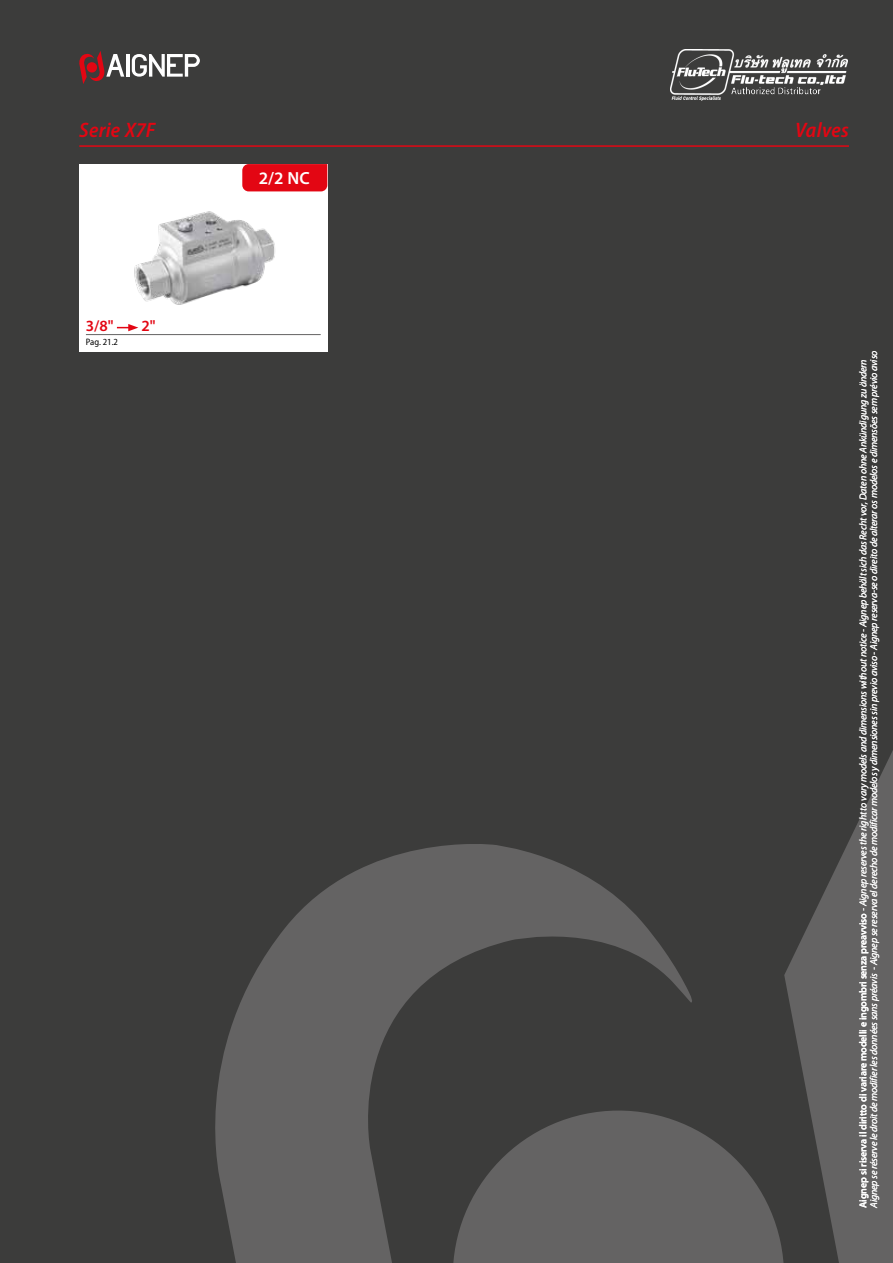
<style>
.page{position:relative;width:893px;height:1263px;background:#3c3c3b}
.page>*{position:absolute;margin:0;border:0;box-sizing:border-box;transform-origin:0 0}
.t1{font:italic 600 semi-condensed 21px "Myriad Pro";letter-spacing:.015em;color:#e30613}
.t2{font:600 17.55px "Myriad Pro";color:#fff}
.t3{font:600 15.6px "Myriad Pro";color:#e30613}
.t4{font:italic 10.05px/10.5px "Myriad Pro";letter-spacing:-.02em;color:#fff}
.t5{font:semi-condensed 9.3px "Myriad Pro";color:#000}
.s1{font-weight:600;font-style:normal}
</style>
<div class="page">
<svg style="left:215px;top:844px;width:330px;height:419px;fill:#646363"></svg>
<svg style="left:437px;top:1095px;width:108px;height:168px"></svg>
<svg style="left:545px;top:753px;width:347px;height:510px"></svg>
<div style="left:79px;top:164px;width:248px;height:187px;background:#fff"></div>
<hr style="left:86px;top:334px;width:235px;height:1px;background:#646363">
<svg style="left:118px;top:324px;width:20px;height:7px"></svg>
<hr style="left:79px;top:145px;width:770px;height:2px;background:#e30613">
<hr style="left:126px;top:54px;width:4px;height:23px;background:#fff">
<svg style="left:132px;top:54px;width:68px;height:23px"></svg>
<svg style="left:79px;top:51px;width:45px;height:33px"></svg>
<div style="left:242px;top:164px;width:85px;height:27px;background:#e30613"></div>
<img style="left:134px;top:211px;width:141px;height:94px">
<img style="left:670px;top:50px;width:178px;height:50px">
<h1 class="t1" style="left:79px;top:117px;width:78px">Serie X7F</h1>
<h1 class="t1" style="left:795px;top:117px;width:55px">Valves</h1>
<h2 class="t2" style="left:259px;top:167px;width:52px">2/2 NC</h2>
<h3 class="t3" style="left:86px;top:316px;width:29px">3/8"</h3>
<h3 class="t3" style="left:142px;top:316px;width:16px">2"</h3>
<p class="t5" style="left:86px;top:336px;width:34px">Pag. 21.2</p>
<p class="t4" style="left:858px;top:1208px;width:858px;rotate:-90deg"><span class="s1">Aignep si riserva il diritto di variare modelli e ingombri senza preavviso</span> - Aignep reserves the right to vary models and dimensions without notice - Aignep behält sich das Recht vor, Daten ohne Ankündigung zu ändern<br>Aignep se réserve le droit de modifier les données sans préavis - Aignep se reserva el derecho de modificar modelos y dimensiones sin previo aviso - Aignep reserva-se o direito de alterar os modelos e dimensões sem prévio aviso</p>
</div>
